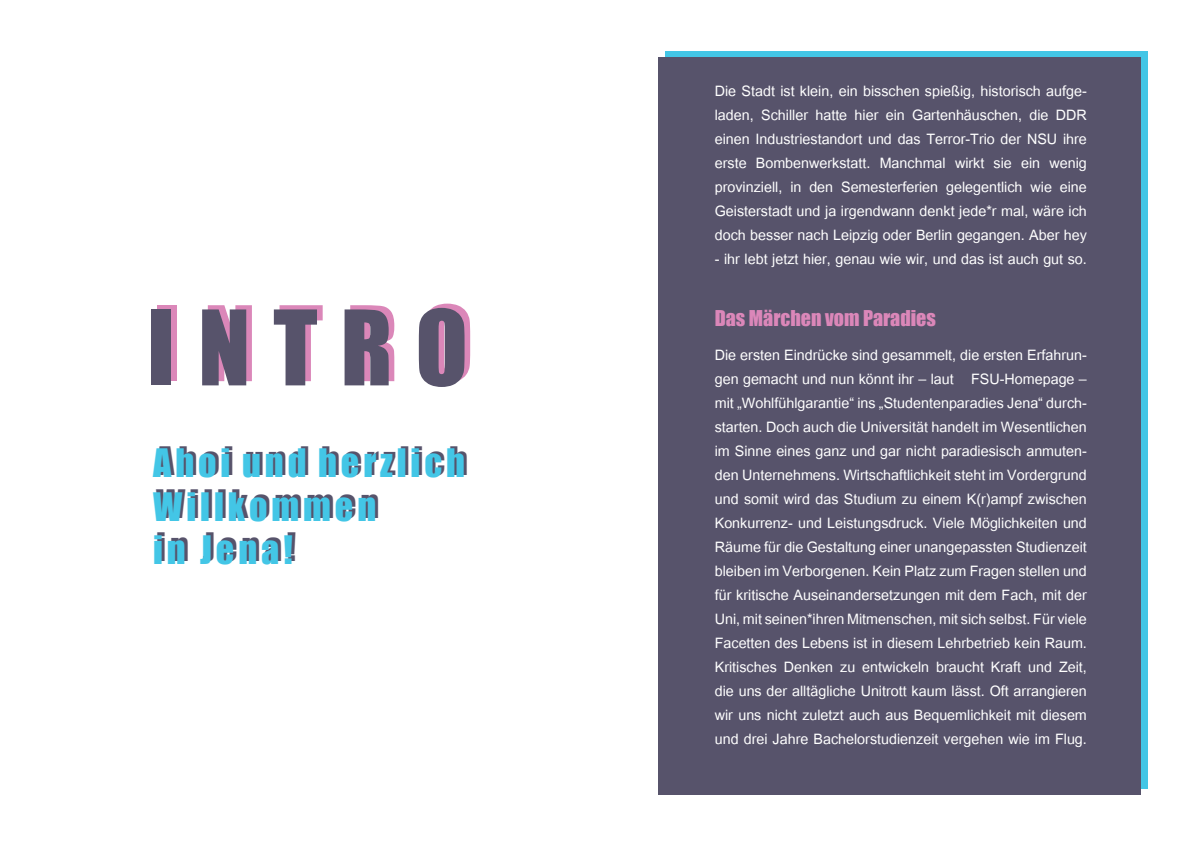
<style>
.page{position:relative;width:1197px;height:851px;background:#fff}
.page>*{position:absolute;margin:0;border:0;box-sizing:border-box;transform-origin:0 0}
.t1{font:96px "Impact";letter-spacing:.24em;color:#57536b}
.t2{font:36px/43.2px "Impact";letter-spacing:.11em;color:#43c6e6}
.t3{font:20px/24px "Utsaah";color:#fff;text-align:justify}
.t4{font:20px "Impact";color:#db87b9}
</style>
<div class="page">
<div style="left:665px;top:51px;width:482px;height:737px;background:#43c6e6"></div>
<div style="left:658px;top:57px;width:482px;height:737px;background:#57536b"></div>
<h1 class="t1" style="left:147px;top:273px;width:322px">INTRO</h1>
<h2 class="t2" style="left:153px;top:440px;width:313px">Ahoi und herzlich<br>Willkommen<br>in Jena!</h2>
<p class="t3" style="left:714px;top:80px;width:373px">Die Stadt ist klein, ein bisschen spießig, historisch aufge&shy;laden, Schiller hatte hier ein Gartenhäuschen, die DDR einen Industriestandort und das Terror-Trio der NSU ihre erste Bombenwerkstatt. Manchmal wirkt sie ein wenig provinziell, in den Semesterferien gelegentlich wie eine Geisterstadt und ja irgendwann denkt jede*r mal, wäre ich doch besser nach Leipzig oder Berlin gegangen. Aber hey</p>
<p class="t3" style="left:714px;top:248px;width:373px">- ihr lebt jetzt hier, genau wie wir, und das ist auch gut so.</p>
<p class="t4" style="left:714px;top:302px;width:223px">Das Märchen vom Paradies</p>
<p class="t3" style="left:714px;top:344px;width:373px">Die ersten Eindrücke sind gesammelt, die ersten Erfahrun&shy;gen gemacht und nun könnt ihr – laut FSU-Homepage – mit „Wohlfühlgarantie“ ins „Studentenparadies Jena“ durch&shy;starten. Doch auch die Universität handelt im Wesentlichen im Sinne eines ganz und gar nicht paradiesisch anmuten&shy;den Unternehmens. Wirtschaftlichkeit steht im Vordergrund und somit wird das Studium zu einem K(r)ampf zwischen Konkurrenz- und Leistungsdruck. Viele Möglichkeiten und Räume für die Gestaltung einer unangepassten Studienzeit bleiben im Verborgenen. Kein Platz zum Fragen stellen und für kritische Auseinandersetzungen mit dem Fach, mit der Uni, mit seinen*ihren Mitmenschen, mit sich selbst. Für viele Facetten des Lebens ist in diesem Lehrbetrieb kein Raum.<br>Kritisches Denken zu entwickeln braucht Kraft und Zeit, die uns der alltägliche Unitrott kaum lässt. Oft arrangieren wir uns nicht zuletzt auch aus Bequemlichkeit mit diesem und drei Jahre Bachelorstudienzeit vergehen wie im Flug.</p>
</div>
